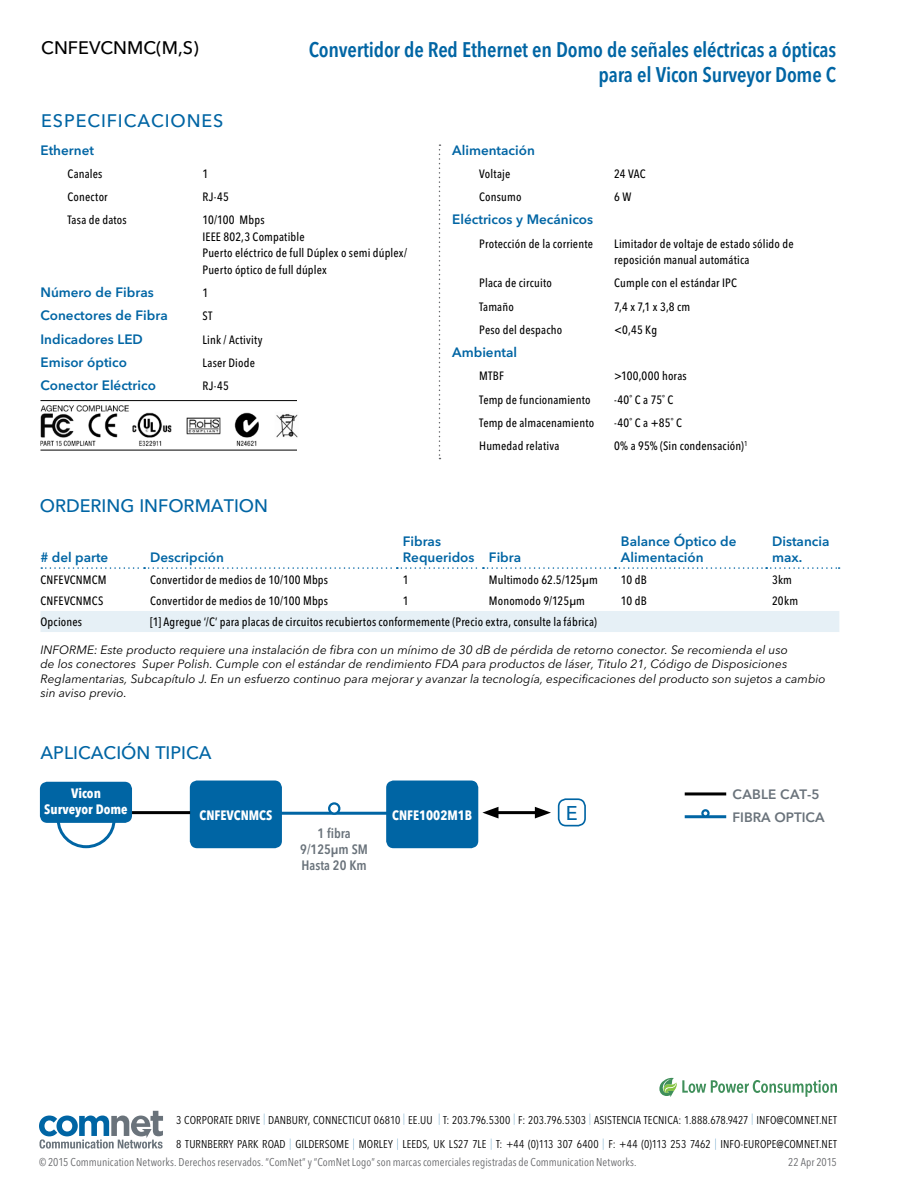
<style>
.page{position:relative;width:918px;height:1188px;background:#fff}
.page>*{position:absolute;margin:0;border:0;box-sizing:border-box;transform-origin:0 0}
.t1{font:600 condensed 21px/25.2px "Avenir Next LT Pro";letter-spacing:-.01em;color:#0065a4;text-align:right}
.t2{font:500 19.8px "Avenir Next LT Pro";color:#0065a4}
.t3{font:500 18px "Avenir Next LT Pro";color:#0065a4}
.t4{font:500 18px "Avenir Next LT Pro";letter-spacing:.05em;color:#0065a4}
.t5{font:500 18px "Avenir Next LT Pro";color:#000}
.t6{font:600 13.5px/16.5px "Avenir Next LT Pro";color:#0065a4}
.t7{font:700 condensed 13.5px/16.2px "Avenir Next LT Pro";color:#fff;text-align:center}
.t8{font:600 condensed 13.5px/16.2px "Avenir Next LT Pro";color:#6a737b;text-align:center}
.t9{font:600 13.5px "Avenir Next LT Pro";color:#6a737b}
.t10{font:600 13.5px "Avenir Next LT Pro";letter-spacing:.02em;color:#6a737b}
.t11{font:500 condensed 12px/16.5px "Avenir Next LT Pro";letter-spacing:.01em;color:#000}
.t12{font:italic 12px/14.4px "Avenir Next LT Pro";color:#000}
.t13{font:condensed 11.25px/24.2px "Avenir Next LT Pro";letter-spacing:.01em;color:#000}
.t14{font:condensed 11.25px "Avenir Next LT Pro";letter-spacing:.005em;color:#67686b}
.s1{font-weight:200;color:#0065a4}
</style>
<div class="page">
<svg style="left:39px;top:1111px;width:124px;height:38px"></svg>
<hr style="left:40px;top:400px;width:257px;height:1px;background:#000">
<hr style="left:40px;top:450px;width:257px;height:1px;background:#000">
<img style="left:40px;top:405px;width:258px;height:41px">
<svg style="left:659px;top:1078px;width:178px;height:19px"></svg>
<div style="left:57px;top:790px;width:59px;height:58px;border:3px solid #0065a4;border-radius:50%"></div>
<div style="left:40px;top:611px;width:799px;height:21px;background:#e6f0f6"></div>
<svg style="left:41px;top:567px;width:799px;height:2px"></svg>
<hr style="left:247px;top:812px;width:168px;height:3px;background:#0065a4">
<div style="left:328px;top:802px;width:12px;height:13px;border:2px solid #0065a4;border-radius:50%"></div>
<div style="left:386px;top:781px;width:92px;height:67px;background:#0065a4;border-radius:7px"></div>
<div style="left:190px;top:781px;width:92px;height:67px;background:#0065a4;border-radius:7px"></div>
<div style="left:40px;top:782px;width:92px;height:41px;background:#0065a4;border-radius:7px"></div>
<div style="left:558px;top:798px;width:28px;height:28px;border:2px solid #0065a4;border-radius:7px"></div>
<hr style="left:493px;top:811px;width:48px;height:3px;background:#000">
<svg style="left:482px;top:807px;width:17px;height:11px"></svg>
<svg style="left:535px;top:807px;width:16px;height:11px"></svg>
<hr style="left:132px;top:811px;width:58px;height:3px;background:#000">
<hr style="left:685px;top:815px;width:41px;height:3px;background:#0065a4">
<div style="left:701px;top:809px;width:9px;height:8px;border:2px solid #0065a4;border-radius:50%"></div>
<hr style="left:685px;top:792px;width:41px;height:3px;background:#000">
<svg style="left:439px;top:144px;width:2px;height:315px"></svg>
<h3 class="t5" style="left:41px;top:37px;width:159px">CNFEVCNMC(M,S)</h3>
<h1 class="t1" style="left:309px;top:37px;width:529px">Convertidor de Red Ethernet en Domo de señales eléctricas a ópticas para el Vicon Surveyor Dome C</h1>
<h3 class="t4" style="left:41px;top:110px;width:184px">ESPECIFICACIONES</h3>
<p class="t6" style="left:40px;top:142px;width:55px">Ethernet</p>
<p class="t11" style="left:68px;top:165px;width:37px">Canales</p>
<p class="t11" style="left:202px;top:165px;width:7px">1</p>
<p class="t11" style="left:68px;top:189px;width:42px">Conector</p>
<p class="t11" style="left:202px;top:189px;width:28px">RJ-45</p>
<p class="t11" style="left:68px;top:212px;width:61px">Tasa de datos</p>
<p class="t11" style="left:202px;top:212px;width:206px">10/100 Mbps<br>IEEE 802,3 Compatible<br>Puerto eléctrico de full Dúplex o semi dúplex/<br>Puerto óptico de full dúplex</p>
<p class="t6" style="left:40px;top:284px;width:115px">Número de Fibras</p>
<p class="t11" style="left:202px;top:285px;width:7px">1</p>
<p class="t6" style="left:40px;top:307px;width:129px">Conectores de Fibra</p>
<p class="t11" style="left:202px;top:308px;width:12px">ST</p>
<p class="t6" style="left:40px;top:331px;width:104px">Indicadores LED</p>
<p class="t11" style="left:202px;top:331px;width:62px">Link / Activity</p>
<p class="t6" style="left:40px;top:354px;width:88px">Emisor óptico</p>
<p class="t11" style="left:203px;top:354px;width:54px">Laser Diode</p>
<p class="t6" style="left:40px;top:377px;width:117px">Conector Eléctrico</p>
<p class="t11" style="left:202px;top:378px;width:28px">RJ-45</p>
<h3 class="t3" style="left:40px;top:495px;width:230px">ORDERING INFORMATION</h3>
<p class="t6" style="left:452px;top:142px;width:84px">Alimentación</p>
<p class="t11" style="left:479px;top:165px;width:33px">Voltaje</p>
<p class="t11" style="left:614px;top:165px;width:33px">24 VAC</p>
<p class="t11" style="left:479px;top:189px;width:44px">Consumo</p>
<p class="t11" style="left:614px;top:189px;width:19px">6 W</p>
<p class="t6" style="left:452px;top:211px;width:142px">Eléctricos y Mecánicos</p>
<p class="t11" style="left:479px;top:235px;width:115px">Protección de la corriente</p>
<p class="t11" style="left:614px;top:235px;width:181px">Limitador de voltaje de estado sólido de reposición manual automática</p>
<p class="t11" style="left:479px;top:275px;width:74px">Placa de circuito</p>
<p class="t11" style="left:614px;top:275px;width:124px">Cumple con el estándar IPC</p>
<p class="t11" style="left:479px;top:298px;width:36px">Tamaño</p>
<p class="t11" style="left:614px;top:298px;width:78px">7,4 x 7,1 x 3,8 cm</p>
<p class="t11" style="left:479px;top:321px;width:85px">Peso del despacho</p>
<p class="t11" style="left:614px;top:321px;width:44px">&lt;0,45 Kg</p>
<p class="t6" style="left:452px;top:344px;width:66px">Ambiental</p>
<p class="t11" style="left:479px;top:368px;width:26px">MTBF</p>
<p class="t11" style="left:614px;top:368px;width:74px">&gt;100,000 horas</p>
<p class="t11" style="left:479px;top:391px;width:113px">Temp de funcionamiento</p>
<p class="t11" style="left:614px;top:391px;width:61px">-40˚ C a 75˚ C</p>
<p class="t11" style="left:479px;top:414px;width:116px">Temp de almacenamiento</p>
<p class="t11" style="left:614px;top:414px;width:69px">-40˚ C a +85˚ C</p>
<p class="t11" style="left:479px;top:438px;width:82px">Humedad relativa</p>
<p class="t11" style="left:614px;top:438px;width:135px">0% a 95% (Sin condensación)<sup>1</sup></p>
<p class="t6" style="left:40px;top:549px;width:69px"># del parte</p>
<p class="t6" style="left:150px;top:549px;width:76px">Descripción</p>
<p class="t6" style="left:403px;top:533px;width:120px">Fibras<br>Requeridos Fibra</p>
<p class="t6" style="left:621px;top:533px;width:117px">Balance Óptico de<br>Alimentación</p>
<p class="t6" style="left:772px;top:533px;width:59px">Distancia max.</p>
<p class="t11" style="left:40px;top:571px;width:68px">CNFEVCNMCM</p>
<p class="t11" style="left:150px;top:571px;width:180px">Convertidor de medios de 10/100 Mbps</p>
<p class="t11" style="left:403px;top:571px;width:7px">1</p>
<p class="t11" style="left:489px;top:571px;width:110px">Multimodo 62.5/125µm</p>
<p class="t11" style="left:621px;top:571px;width:27px">10 dB</p>
<p class="t11" style="left:772px;top:571px;width:21px">3km</p>
<p class="t11" style="left:40px;top:592px;width:65px">CNFEVCNMCS</p>
<p class="t11" style="left:150px;top:592px;width:180px">Convertidor de medios de 10/100 Mbps</p>
<p class="t11" style="left:403px;top:592px;width:7px">1</p>
<p class="t11" style="left:489px;top:592px;width:98px">Monomodo 9/125µm</p>
<p class="t11" style="left:621px;top:592px;width:27px">10 dB</p>
<p class="t11" style="left:772px;top:592px;width:27px">20km</p>
<p class="t11" style="left:40px;top:614px;width:43px">Opciones</p>
<p class="t11" style="left:150px;top:614px;width:448px">[1] Agregue ‘/C’ para placas de circuitos recubiertos conformemente (Precio extra, consulte la fábrica)</p>
<p class="t12" style="left:40px;top:643px;width:787px">INFORME: Este producto requiere una instalación de fibra con un mínimo de 30 dB de pérdida de retorno conector. Se recomienda el uso<br>de los conectores Super Polish. Cumple con el estándar de rendimiento FDA para productos de láser, Titulo 21, Código de Disposiciones Reglamentarias, Subcapítulo J. En un esfuerzo continuo para mejorar y avanzar la tecnología, especificaciones del producto son sujetos a cambio sin aviso previo.</p>
<h3 class="t3" style="left:40px;top:742px;width:173px">APLICACIÓN TIPICA</h3>
<p class="t7" style="left:44px;top:785px;width:85px">Vicon<br>Surveyor Dome</p>
<p class="t7" style="left:199px;top:807px;width:74px">CNFEVCNMCS</p>
<p class="t7" style="left:392px;top:807px;width:82px">CNFE1002M1B</p>
<p class="t8" style="left:300px;top:825px;width:69px">1 fibra<br>9/125µm SM<br>Hasta 20 Km</p>
<p class="t10" style="left:732px;top:786px;width:89px">CABLE CAT-5</p>
<h2 class="t2" style="left:566px;top:801px;width:13px">E</h2>
<p class="t9" style="left:732px;top:809px;width:94px">FIBRA OPTICA</p>
<p class="t13" style="left:176px;top:1108px;width:662px">3 CORPORATE DRIVE <span class="s1">|</span> DANBURY, CONNECTICUT 06810 <span class="s1">|</span> EE.UU <span class="s1">|</span> T: 203.796.5300 <span class="s1">|</span> F: 203.796.5303 <span class="s1">|</span> ASISTENCIA TECNICA: 1.888.678.9427 <span class="s1">|</span> INFO@COMNET.NET<br>8 TURNBERRY PARK ROAD <span class="s1">|</span> GILDERSOME <span class="s1">|</span> MORLEY <span class="s1">|</span> LEEDS, UK LS27 7LE <span class="s1">|</span> T: +44 (0)113 307 6400 <span class="s1">|</span> F: +44 (0)113 253 7462 <span class="s1">|</span> INFO-EUROPE@COMNET.NET</p>
<p class="t14" style="left:39px;top:1155px;width:599px">© 2015 Communication Networks. Derechos reservados. “ComNet” y “ComNet Logo” son marcas comerciales registradas de Communication Networks.</p>
<p class="t14" style="left:788px;top:1155px;width:50px">22 Apr 2015</p>
</div>
